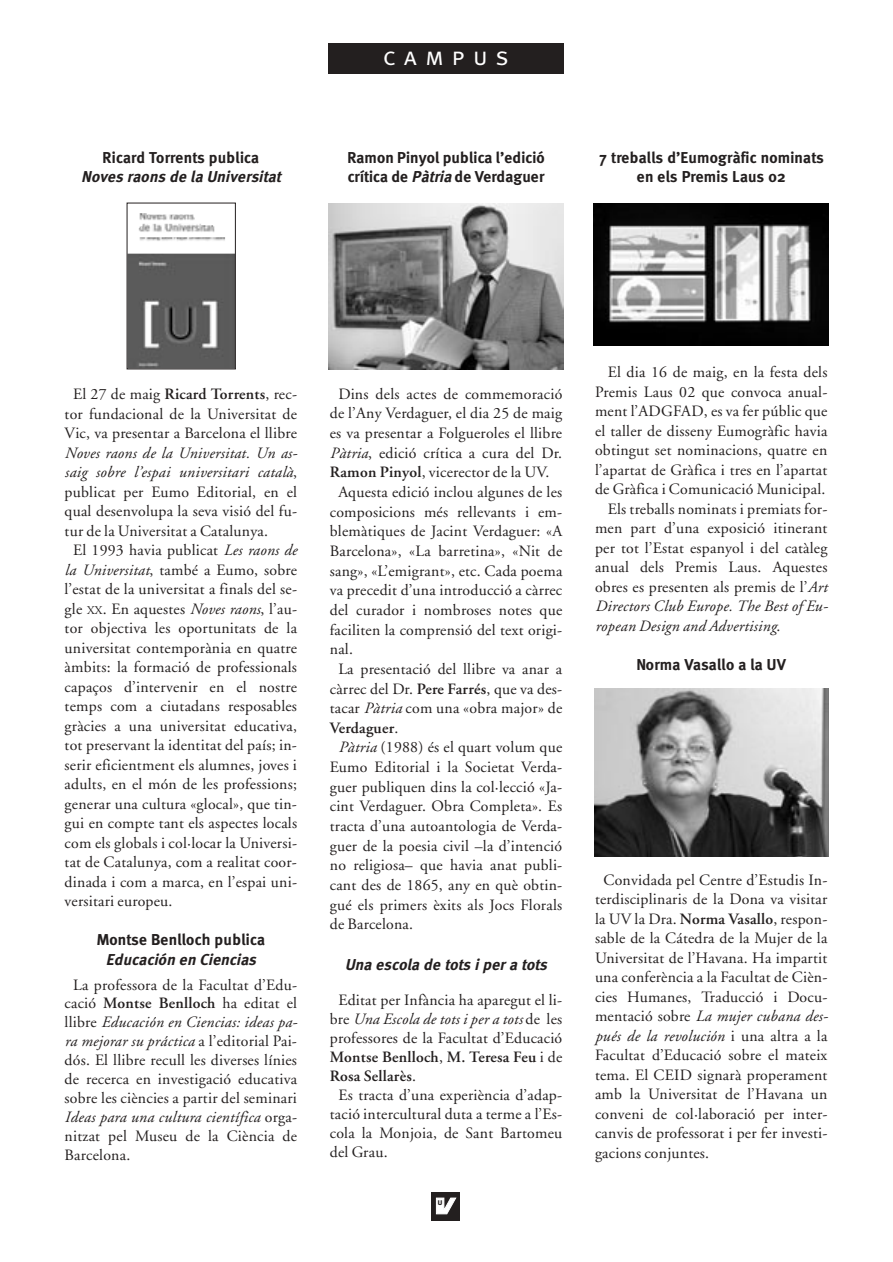
<style>
.page{position:relative;width:893px;height:1262px;background:#fff}
.page>*{position:absolute;margin:0;border:0;box-sizing:border-box;transform-origin:0 0}
.t1{font:25.5px "Meta Plus Normal Caps";letter-spacing:.32em;color:#fff}
.t2{font:15.75px/19.5px "Adobe Garamond";letter-spacing:.015em;color:#231f1f;text-align:justify}
.t3{font:700 15.75px/19.5px "Meta";letter-spacing:.015em;color:#231f1f;text-align:center}
.t4{font:italic 15.75px "Adobe Garamond";letter-spacing:.015em;color:#231f1f}
.t5{font:italic 700 15.75px "Meta";letter-spacing:.015em;color:#231f1f}
.t6{font:600 15.75px "Adobe Garamond";letter-spacing:.015em;color:#231f1f}
.t7{font:8.7px "Meta Plus Bold Caps";color:#231f1f}
.s1{font-style:italic}
.s2{font-weight:600}
.s3{font-style:normal}
.s4{font-size:11.85px}
.s5{font-weight:400}
</style>
<div class="page">
<div style="left:431px;top:1192px;width:29px;height:28px;background:#231f1f"></div>
<svg style="left:435px;top:1197px;width:22px;height:18px"></svg>
<svg style="left:436px;top:1197px;width:20px;height:17px"></svg>
<div style="left:328px;top:43px;width:235px;height:30px;background:#231f1f"></div>
<img style="left:593px;top:203px;width:235px;height:142px">
<img style="left:129px;top:213px;width:105px;height:154px">
<div style="left:127px;top:203px;width:109px;height:166px;border:1px solid #231f1f"></div>
<img style="left:329px;top:203px;width:234px;height:166px">
<img style="left:594px;top:689px;width:234px;height:167px">
<p class="t3" style="left:103px;top:149px;width:158px">Ricard Torrents publica</p>
<p class="t5" style="left:81px;top:171px;width:201px">Noves raons de la Universitat</p>
<h1 class="t1" style="left:383px;top:42px;width:127px">campus</h1>
<p class="t3" style="left:347px;top:149px;width:199px;text-align:left">Ramon Pinyol publica l’edició crítica de <span class="s1">Pàtria</span>de Verdaguer</p>
<p class="t3" style="left:598px;top:149px;width:226px">7 treballs d’Eumogràfic nominats en els Premis Laus 02</p>
<p class="t2" style="left:65px;top:386px;width:234px;text-align:center">El 27 de maig <span class="s2">Ricard Torrents</span>, rec&shy;tor fundacional de la Universitat de<br>Vic, va presentar a Barcelona el llibre</p>
<p class="t4" style="left:65px;top:446px;width:233px">Noves raons de la Universitat. Un as-</p>
<p class="t4" style="left:65px;top:466px;width:234px">saig sobre l’espai universitari català<span class="s3">,</span></p>
<p class="t2" style="left:65px;top:483px;width:234px">publicat per Eumo Editorial, en el</p>
<p class="t2" style="left:65px;top:503px;width:234px">qual desenvolupa la seva visió del fu-</p>
<p class="t2" style="left:65px;top:522px;width:205px">tur de la Universitat a Catalunya.</p>
<p class="t2" style="left:73px;top:542px;width:225px">El 1993 havia publicat <span class="s1">Les raons de</span></p>
<p class="t2" style="left:65px;top:561px;width:234px"><span class="s1">la Universitat</span>, també a Eumo, sobre</p>
<p class="t2" style="left:65px;top:581px;width:234px">l’estat de la universitat a finals del se-</p>
<p class="t2" style="left:65px;top:600px;width:234px">gle <span class="s4">XX</span>. En aquestes <span class="s1">Noves raons</span>, l’au-</p>
<p class="t2" style="left:65px;top:620px;width:234px">tor objectiva les oportunitats de la</p>
<p class="t2" style="left:65px;top:639px;width:234px">universitat contemporània en quatre</p>
<p class="t2" style="left:65px;top:659px;width:234px">àmbits: la formació de professionals</p>
<p class="t2" style="left:65px;top:678px;width:234px">capaços d’intervenir en el nostre</p>
<p class="t2" style="left:65px;top:698px;width:234px">temps com a ciutadans resposables</p>
<p class="t2" style="left:65px;top:717px;width:234px">gràcies a una universitat educativa,</p>
<p class="t2" style="left:65px;top:737px;width:234px">tot preservant la identitat del país; in-</p>
<p class="t2" style="left:65px;top:756px;width:234px">serir eficientment els alumnes, joves i</p>
<p class="t2" style="left:65px;top:776px;width:234px">adults, en el món de les professions;</p>
<p class="t2" style="left:65px;top:795px;width:234px">generar una cultura «glocal», que tin-</p>
<p class="t2" style="left:65px;top:815px;width:234px">gui en compte tant els aspectes locals</p>
<p class="t2" style="left:65px;top:834px;width:234px">com els globals i col·locar la Universi-</p>
<p class="t2" style="left:65px;top:854px;width:234px">tat de Catalunya, com a realitat coor-</p>
<p class="t2" style="left:65px;top:873px;width:234px">dinada i com a marca, en l’espai uni-</p>
<p class="t2" style="left:65px;top:893px;width:109px">versitari europeu.</p>
<p class="t3" style="left:97px;top:932px;width:170px">Montse Benlloch publica</p>
<p class="t5" style="left:106px;top:953px;width:155px">Educación en Ciencias</p>
<p class="t2" style="left:65px;top:976px;width:234px;line-height:18.9px;text-indent:9px">La professora de la Facultat d’Edu&shy;cació <span class="s2">Montse Benlloch</span> ha editat el llibre <span class="s1">Educación en Ciencias: ideas pa&shy;ra mejorar su práctica</span> a l’editorial Pai&shy;dós. El llibre recull les diverses línies de recerca en investigació educativa sobre les ciències a partir del seminari <span class="s1">Ideas para una cultura científica</span> orga&shy;nitzat pel Museu de la Ciència de Barcelona.</p>
<p class="t2" style="left:338px;top:385px;width:225px">Dins dels actes de commemoració</p>
<p class="t2" style="left:330px;top:405px;width:234px">de l’Any Verdaguer, el dia 25 de maig</p>
<p class="t2" style="left:330px;top:424px;width:234px">es va presentar a Folgueroles el llibre</p>
<p class="t2" style="left:330px;top:444px;width:234px"><span class="s1">Pàtria</span>, edició crítica a cura del Dr.</p>
<p class="t2" style="left:330px;top:464px;width:221px"><span class="s2">Ramon Pinyol</span>, vicerector de la UV.</p>
<p class="t2" style="left:338px;top:483px;width:225px">Aquesta edició inclou algunes de les</p>
<p class="t2" style="left:330px;top:503px;width:234px">composicions més rellevants i em-</p>
<p class="t2" style="left:330px;top:523px;width:234px">blemàtiques de Jacint Verdaguer: «A</p>
<p class="t2" style="left:330px;top:542px;width:234px">Barcelona», «La barretina», «Nit de</p>
<p class="t2" style="left:330px;top:562px;width:234px">sang», «L’emigrant», etc. Cada poema</p>
<p class="t2" style="left:330px;top:582px;width:234px">va precedit d’una introducció a càrrec</p>
<p class="t2" style="left:330px;top:601px;width:234px">del curador i nombroses notes que</p>
<p class="t2" style="left:330px;top:621px;width:234px">faciliten la comprensió del text origi-</p>
<p class="t2" style="left:330px;top:641px;width:25px">nal.</p>
<p class="t2" style="left:338px;top:660px;width:225px">La presentació del llibre va anar a</p>
<p class="t2" style="left:330px;top:680px;width:234px">càrrec del Dr. <span class="s2">Pere Farrés</span>, que va des-</p>
<p class="t2" style="left:330px;top:700px;width:234px">tacar <span class="s1">Pàtria</span> com una «obra major» de</p>
<p class="t6" style="left:330px;top:721px;width:70px">Verdaguer<span class="s5">.</span></p>
<p class="t2" style="left:338px;top:739px;width:225px"><span class="s1">Pàtria</span> (1988) és el quart volum que</p>
<p class="t2" style="left:330px;top:759px;width:234px">Eumo Editorial i la Societat Verda-</p>
<p class="t2" style="left:330px;top:778px;width:234px">guer publiquen dins la col·lecció «Ja-</p>
<p class="t2" style="left:330px;top:798px;width:234px">cint Verdaguer. Obra Completa». Es</p>
<p class="t2" style="left:330px;top:817px;width:234px">tracta d’una autoantologia de Verda-</p>
<p class="t2" style="left:330px;top:837px;width:234px">guer de la poesia civil –la d’intenció</p>
<p class="t2" style="left:330px;top:857px;width:234px">no religiosa– que havia anat publi-</p>
<p class="t2" style="left:330px;top:876px;width:234px">cant des de 1865, any en què obtin-</p>
<p class="t2" style="left:330px;top:896px;width:234px">gué els primers èxits als Jocs Florals</p>
<p class="t2" style="left:330px;top:916px;width:85px">de Barcelona.</p>
<p class="t5" style="left:345px;top:959px;width:206px">Una escola de tots i per a tots</p>
<p class="t2" style="left:338px;top:992px;width:225px">Editat per Infància ha aparegut el li-</p>
<p class="t4" style="left:330px;top:1013px;width:234px"><span class="s3">bre</span> Una Escola de tots i per a tots <span class="s3">de les</span></p>
<p class="t2" style="left:330px;top:1030px;width:234px">professores de la Facultat d’Educació</p>
<p class="t6" style="left:330px;top:1050px;width:234px">Montse Benlloch<span class="s5">,</span> M. Teresa Feu <span class="s5">i de</span></p>
<p class="t6" style="left:330px;top:1069px;width:88px">Rosa Sellarès<span class="s5">.</span></p>
<p class="t2" style="left:338px;top:1086px;width:225px">Es tracta d’una experiència d’adap-</p>
<p class="t2" style="left:330px;top:1105px;width:234px">tació intercultural duta a terme a l’Es-</p>
<p class="t2" style="left:330px;top:1124px;width:234px">cola la Monjoia, de Sant Bartomeu</p>
<p class="t2" style="left:330px;top:1143px;width:59px">del Grau.</p>
<p class="t7" style="left:437px;top:1196px;width:7px">u</p>
<p class="t2" style="left:607px;top:364px;width:221px">El dia 16 de maig, en la festa dels</p>
<p class="t2" style="left:595px;top:383px;width:234px">Premis Laus 02 que convoca anual-</p>
<p class="t2" style="left:595px;top:403px;width:234px">ment l’ADGFAD, es va fer públic que</p>
<p class="t2" style="left:595px;top:422px;width:234px">el taller de disseny Eumogràfic havia</p>
<p class="t2" style="left:595px;top:442px;width:234px">obtingut set nominacions, quatre en</p>
<p class="t2" style="left:595px;top:461px;width:234px">l’apartat de Gràfica i tres en l’apartat</p>
<p class="t2" style="left:595px;top:481px;width:232px">de Gràfica i Comunicació Municipal.</p>
<p class="t2" style="left:607px;top:500px;width:221px">Els treballs nominats i premiats for-</p>
<p class="t2" style="left:595px;top:520px;width:234px">men part d’una exposició itinerant</p>
<p class="t2" style="left:595px;top:539px;width:234px">per tot l’Estat espanyol i del catàleg</p>
<p class="t2" style="left:595px;top:559px;width:234px">anual dels Premis Laus. Aquestes</p>
<p class="t2" style="left:595px;top:578px;width:234px">obres es presenten als premis de l’<span class="s1">Art</span></p>
<p class="t4" style="left:595px;top:600px;width:233px">Directors Club Europe. The Best of Eu-</p>
<p class="t4" style="left:595px;top:619px;width:187px">ropean Design and Advertising<span class="s3">.</span></p>
<p class="t3" style="left:636px;top:656px;width:151px">Norma Vasallo a la UV</p>
<p class="t2" style="left:595px;top:871px;width:234px;text-indent:9px">Convidada pel Centre d’Estudis In&shy;terdisciplinaris de la Dona va visitar la UV la Dra. <span class="s2">Norma Vasallo</span>, respon&shy;sable de la Cátedra de la Mujer de la Universitat de l’Havana. Ha impartit una conferència a la Facultat de Cièn&shy;cies Humanes, Traducció i Docu&shy;mentació sobre <span class="s1">La mujer cubana des&shy;pués de la revolución</span> i una altra a la Facultat d’Educació sobre el mateix tema. El CEID signarà properament amb la Universitat de l’Havana un conveni de col·laboració per inter&shy;canvis de professorat i per fer investi&shy;gacions conjuntes.</p>
</div>
